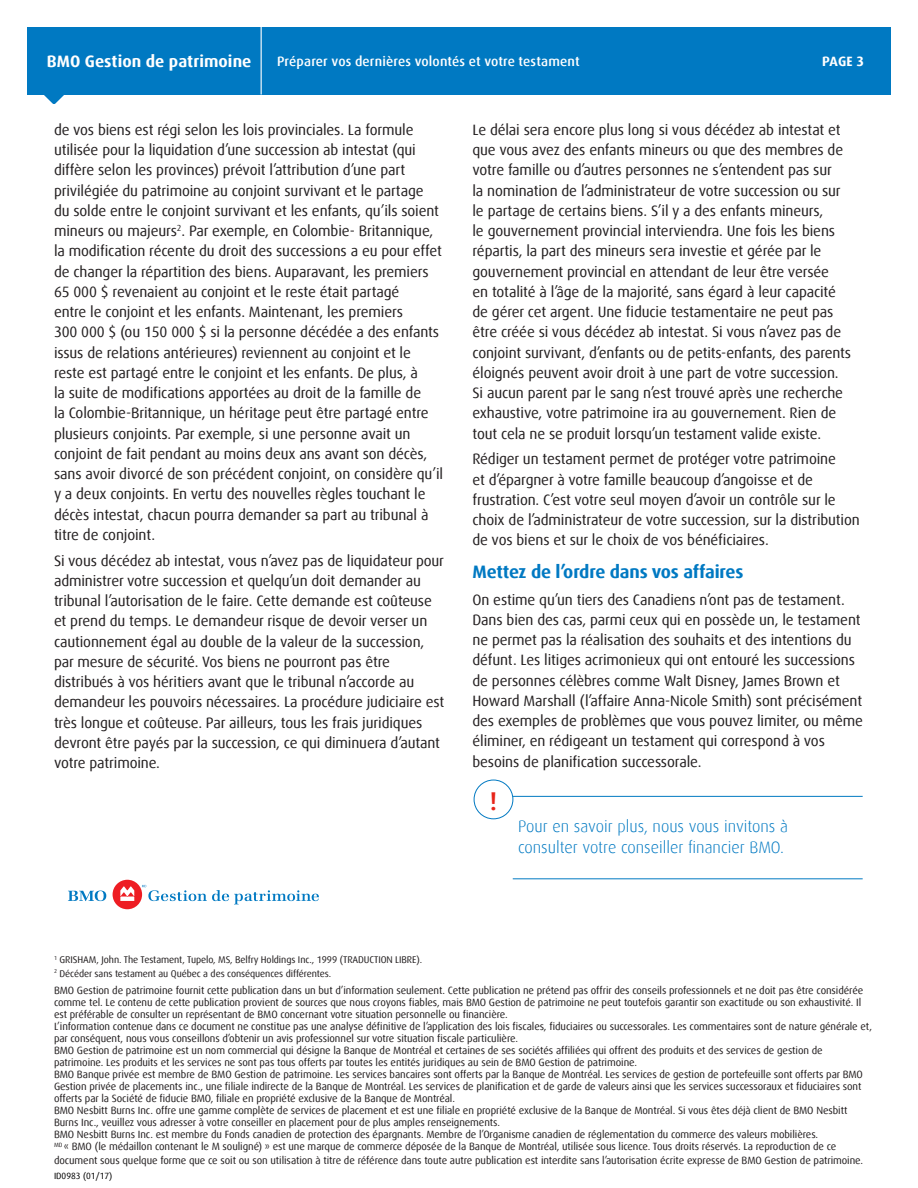
<style>
.page{position:relative;width:918px;height:1188px;background:#fff}
.page>*{position:absolute;margin:0;border:0;box-sizing:border-box;transform-origin:0 0}
.t1{font:500 25.65px "Dax Offc Pro";color:#e72419}
.Heading_level_1{font:700 18px "Dax Offc Pro";letter-spacing:-.01em;color:#0079c2}
.Body_Copy{font:300 16.5px/21px "Dax";color:#0079c2}
.t2{font:700 16.5px "Dax Offc Pro";letter-spacing:.005em;color:#fff}
.Body_Copy-2{font:15px/20.2px "Dax Offc Pro";letter-spacing:-.01em;color:#231f20}
.t3{font:500 13.5px "Dax";letter-spacing:.01em;color:#fff}
.t4{font:700 13.5px "Dax Offc Pro";color:#fff}
.Legal_7_5_9_Black{font:10.5px/12px "Dax Offc Pro";letter-spacing:-.01em;color:#231f20}
.Level_4{font:9.75px "Dax Offc Pro";letter-spacing:-.01em;color:#231f20}
.Paragraph_Headline{font:9px "Dax Offc Pro";color:#000}
</style>
<div class="page">
<hr style="left:513px;top:879px;width:350px;height:1px;background:#0079c2">
<hr style="left:513px;top:796px;width:350px;height:1px;background:#0079c2">
<div style="left:474px;top:780px;width:39px;height:39px;border:1px solid #0079c2;border-radius:50%"></div>
<div style="left:113px;top:880px;width:29px;height:29px;background:#ee1d23;border-radius:50%"></div>
<svg style="left:120px;top:886px;width:14px;height:15px"></svg>
<svg style="left:68px;top:891px;width:38px;height:10px"></svg>
<svg style="left:142px;top:885px;width:177px;height:20px"></svg>
<div style="left:27px;top:27px;width:864px;height:67px;background:#0079c2"></div>
<svg style="left:43px;top:94px;width:22px;height:10px"></svg>
<hr style="left:261px;top:27px;width:1px;height:67px;background:#fff">
<p class="t2" style="left:47px;top:51px;width:206px">BMO Gestion de patrimoine</p>
<p class="t3" style="left:277px;top:54px;width:304px">Préparer vos dernières volontés et votre testament</p>
<p class="t4" style="left:822px;top:53px;width:43px">PAGE 3</p>
<p class="Body_Copy-2" style="left:54px;top:120px;width:391px">de vos biens est régi selon les lois provinciales. La formule utilisée pour la liquidation d’une succession ab intestat (qui diffère selon les provinces) prévoit l’attribution d’une part privilégiée du patrimoine au conjoint survivant et le partage<br>du solde entre le conjoint survivant et les enfants, qu’ils soient mineurs ou majeurs<sup>2</sup>. Par exemple, en Colombie- Britannique, la modification récente du droit des successions a eu pour effet de changer la répartition des biens. Auparavant, les premiers 65 000 $ revenaient au conjoint et le reste était partagé<br>entre le conjoint et les enfants. Maintenant, les premiers<br>300 000 $ (ou 150 000 $ si la personne décédée a des enfants issus de relations antérieures) reviennent au conjoint et le reste est partagé entre le conjoint et les enfants. De plus, à<br>la suite de modifications apportées au droit de la famille de<br>la Colombie-Britannique, un héritage peut être partagé entre plusieurs conjoints. Par exemple, si une personne avait un conjoint de fait pendant au moins deux ans avant son décès, sans avoir divorcé de son précédent conjoint, on considère qu’il y a deux conjoints. En vertu des nouvelles règles touchant le décès intestat, chacun pourra demander sa part au tribunal à titre de conjoint.</p>
<p class="Body_Copy-2" style="left:54px;top:550px;width:392px">Si vous décédez ab intestat, vous n’avez pas de liquidateur pour administrer votre succession et quelqu’un doit demander au tribunal l’autorisation de le faire. Cette demande est coûteuse et prend du temps. Le demandeur risque de devoir verser un cautionnement égal au double de la valeur de la succession, par mesure de sécurité. Vos biens ne pourront pas être distribués à vos héritiers avant que le tribunal n’accorde au demandeur les pouvoirs nécessaires. La procédure judiciaire est très longue et coûteuse. Par ailleurs, tous les frais juridiques devront être payés par la succession, ce qui diminuera d’autant votre patrimoine.</p>
<p class="Body_Copy-2" style="left:472px;top:120px;width:380px">Le délai sera encore plus long si vous décédez ab intestat et que vous avez des enfants mineurs ou que des membres de votre famille ou d’autres personnes ne s’entendent pas sur<br>la nomination de l’administrateur de votre succession ou sur le partage de certains biens. S’il y a des enfants mineurs,<br>le gouvernement provincial interviendra. Une fois les biens répartis, la part des mineurs sera investie et gérée par le gouvernement provincial en attendant de leur être versée<br>en totalité à l’âge de la majorité, sans égard à leur capacité de gérer cet argent. Une fiducie testamentaire ne peut pas être créée si vous décédez ab intestat. Si vous n’avez pas de conjoint survivant, d’enfants ou de petits-enfants, des parents éloignés peuvent avoir droit à une part de votre succession.<br>Si aucun parent par le sang n’est trouvé après une recherche exhaustive, votre patrimoine ira au gouvernement. Rien de tout cela ne se produit lorsqu’un testament valide existe.</p>
<p class="Body_Copy-2" style="left:472px;top:449px;width:389px">Rédiger un testament permet de protéger votre patrimoine<br>et d’épargner à votre famille beaucoup d’angoisse et de frustration. C’est votre seul moyen d’avoir un contrôle sur le choix de l’administrateur de votre succession, sur la distribution de vos biens et sur le choix de vos bénéficiaires.</p>
<p class="Heading_level_1" style="left:472px;top:560px;width:272px">Mettez de l’ordre dans vos affaires</p>
<p class="Body_Copy-2" style="left:472px;top:589px;width:392px">On estime qu’un tiers des Canadiens n’ont pas de testament.<br>Dans bien des cas, parmi ceux qui en possède un, le testament ne permet pas la réalisation des souhaits et des intentions du défunt. Les litiges acrimonieux qui ont entouré les successions de personnes célèbres comme Walt Disney, James Brown et Howard Marshall (l’affaire Anna-Nicole Smith) sont précisément des exemples de problèmes que vous pouvez limiter, ou même éliminer, en rédigeant un testament qui correspond à vos besoins de planification successorale.</p>
<p class="t1" style="left:490px;top:784px;width:9px">!</p>
<p class="Body_Copy" style="left:518px;top:816px;width:271px">Pour en savoir plus, nous vous invitons à consulter votre conseiller financier BMO.</p>
<p class="Level_4" style="left:54px;top:953px;width:370px"><sup>1</sup> GRISHAM, John. The Testament, Tupelo, MS, Belfry Holdings Inc., 1999 (TRADUCTION LIBRE).</p>
<p class="Level_4" style="left:54px;top:967px;width:279px"><sup>2</sup> Décéder sans testament au Québec a des conséquences différentes.</p>
<p class="Legal_7_5_9_Black" style="left:54px;top:985px;width:811px">BMO Gestion de patrimoine fournit cette publication dans un but d’information seulement. Cette publication ne prétend pas offrir des conseils professionnels et ne doit pas être considérée comme tel. Le contenu de cette publication provient de sources que nous croyons fiables, mais BMO Gestion de patrimoine ne peut toutefois garantir son exactitude ou son exhaustivité. Il est préférable de consulter un représentant de BMO concernant votre situation personnelle ou financière.</p>
<p class="Legal_7_5_9_Black" style="left:54px;top:1021px;width:820px">L’information contenue dans ce document ne constitue pas une analyse définitive de l’application des lois fiscales, fiduciaires ou successorales. Les commentaires sont de nature générale et, par conséquent, nous vous conseillons d’obtenir un avis professionnel sur votre situation fiscale particulière.</p>
<p class="Legal_7_5_9_Black" style="left:54px;top:1045px;width:770px">BMO Gestion de patrimoine est un nom commercial qui désigne la Banque de Montréal et certaines de ses sociétés affiliées qui offrent des produits et des services de gestion de patrimoine. Les produits et les services ne sont pas tous offerts par toutes les entités juridiques au sein de BMO Gestion de patrimoine.</p>
<p class="Legal_7_5_9_Black" style="left:54px;top:1069px;width:810px">BMO Banque privée est membre de BMO Gestion de patrimoine. Les services bancaires sont offerts par la Banque de Montréal. Les services de gestion de portefeuille sont offerts par BMO<br>Gestion privée de placements inc., une filiale indirecte de la Banque de Montréal. Les services de planification et de garde de valeurs ainsi que les services successoraux et fiduciaires sont offerts par la Société de fiducie BMO, filiale en propriété exclusive de la Banque de Montréal.</p>
<p class="Legal_7_5_9_Black" style="left:54px;top:1105px;width:795px">BMO Nesbitt Burns Inc. offre une gamme complète de services de placement et est une filiale en propriété exclusive de la Banque de Montréal. Si vous êtes déjà client de BMO Nesbitt<br>Burns Inc., veuillez vous adresser à votre conseiller en placement pour de plus amples renseignements.</p>
<p class="Legal_7_5_9_Black" style="left:54px;top:1129px;width:766px">BMO Nesbitt Burns Inc. est membre du Fonds canadien de protection des épargnants. Membre de l’Organisme canadien de réglementation du commerce des valeurs mobilières.</p>
<p class="Legal_7_5_9_Black" style="left:54px;top:1140px;width:811px;line-height:13.5px"><sup>MD</sup> « BMO (le médaillon contenant le M souligné) » est une marque de commerce déposée de la Banque de Montréal, utilisée sous licence. Tous droits réservés. La reproduction de ce document sous quelque forme que ce soit ou son utilisation à titre de référence dans toute autre publication est interdite sans l’autorisation écrite expresse de BMO Gestion de patrimoine.</p>
<p class="Paragraph_Headline" style="left:54px;top:1170px;width:60px">ID0983 (01/17)</p>
</div>
